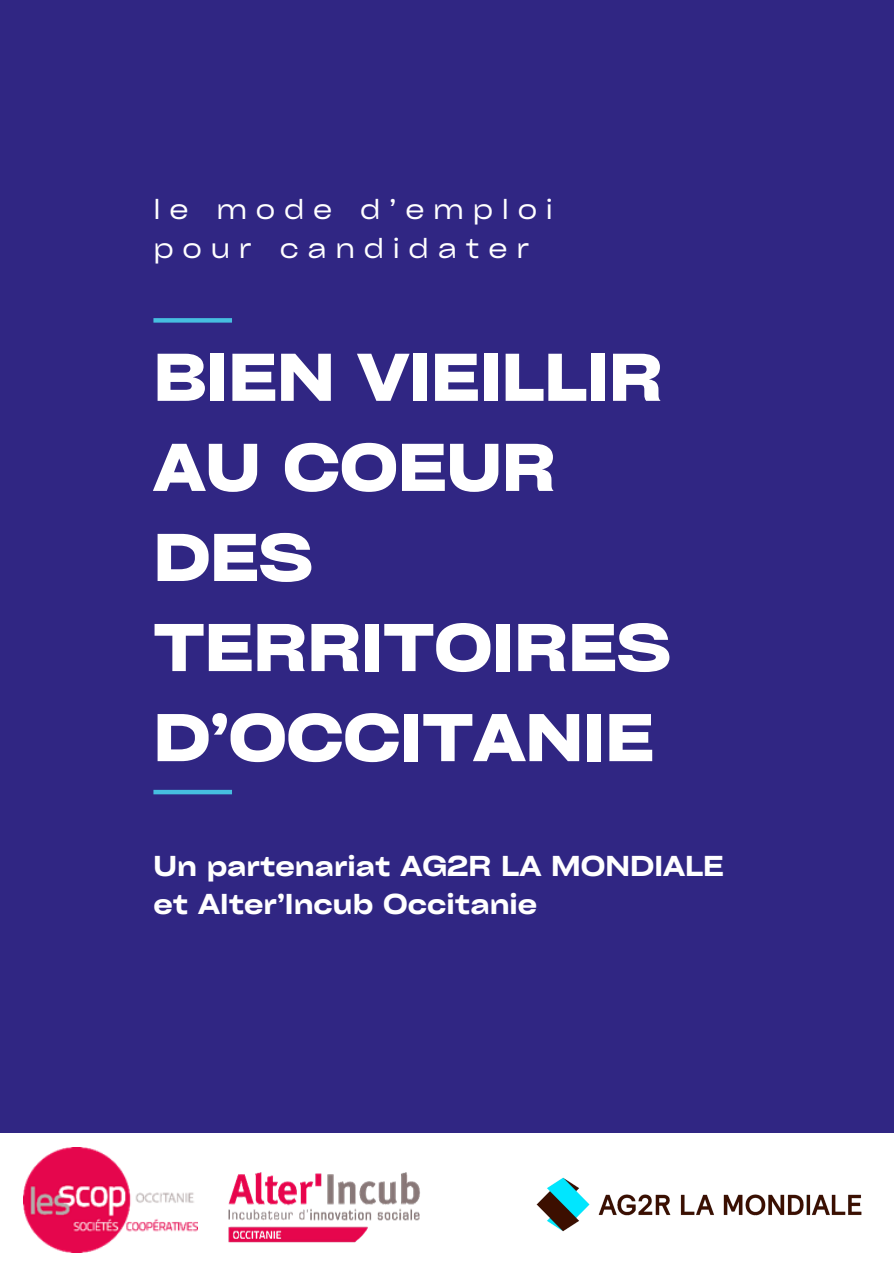
<style>
.page{position:relative;width:894px;height:1264px;background:#fff}
.page>*{position:absolute;margin:0;border:0;box-sizing:border-box;transform-origin:0 0}
.t1{font:700 expanded 64.5px/90px "Cy Grotesk";color:#fff}
.t2{font:600 expanded 27.6px/38.2px "Cy Grotesk";color:#fff}
.t3{font:expanded 27.6px/38.2px "Cy Grotesk";letter-spacing:.315em;color:#fff}
</style>
<div class="page">
<div style="left:0;top:0;width:893px;height:1263px;background:#302683"></div>
<div style="left:153px;top:789px;width:79px;height:5px;background:#46bee0"></div>
<svg style="left:153px;top:318px;width:79px;height:4px"></svg>
<div style="left:0;top:1133px;width:893px;height:130px;background:#fff"></div>
<img style="left:228px;top:1172px;width:192px;height:71px">
<img style="left:23px;top:1147px;width:175px;height:105px">
<img style="left:536px;top:1177px;width:326px;height:55px">
<h1 class="t3" style="left:153px;top:189px;width:401px">le mode d’emploi pour candidater</h1>
<p class="t1" style="left:153px;top:330px;width:519px">BIEN VIEILLIR<br>AU COEUR<br>DES<br>TERRITOIRES<br>D’OCCITANIE</p>
<p class="t2" style="left:153px;top:846px;width:572px">Un partenariat AG2R LA MONDIALE et Alter’Incub Occitanie</p>
</div>
